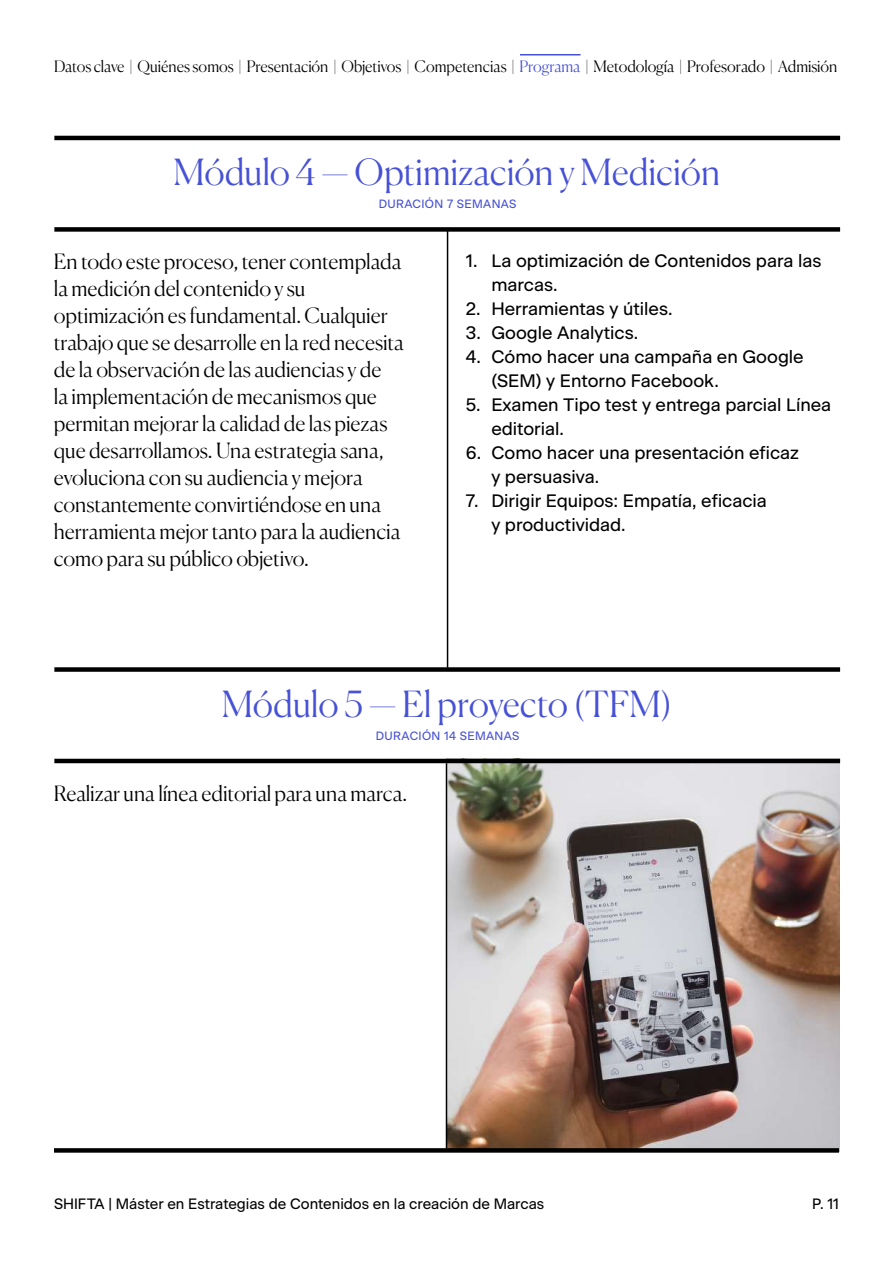
<style>
.page{position:relative;width:893px;height:1263px;background:#fff}
.page>*{position:absolute;margin:0;border:0;box-sizing:border-box;transform-origin:0 0}
.t1{font:300 36px "Canela";letter-spacing:-.005em;color:#4751d5}
.t2{font:300 21px/27px "Canela";letter-spacing:-.005em;color:#000}
.t3{font:18px/24px "Beausite Classic";color:#000}
.t4{font:300 15.75px "Canela";letter-spacing:-.005em;color:#000}
.t5{font:15px "Beausite Classic";color:#000}
.t6{font:12px "Beausite Classic";letter-spacing:.03em;color:#4751d5}
.s1{color:#4751d5}
</style>
<div class="page">
<img style="left:447px;top:763px;width:392px;height:385px">
<hr style="left:520px;top:54px;width:60px;height:2px;background:#4751d5">
<hr style="left:54px;top:136px;width:786px;height:4px;background:#000">
<hr style="left:447px;top:229px;width:1px;height:439px;background:#000">
<div style="left:54px;top:1148px;width:785px;height:5px;background:#000"></div>
<div style="left:54px;top:227px;width:786px;height:5px;background:#000"></div>
<hr style="left:54px;top:759px;width:786px;height:4px;background:#000">
<hr style="left:446px;top:763px;width:1px;height:385px;background:#000">
<div style="left:54px;top:667px;width:786px;height:5px;background:#000"></div>
<p class="t4" style="left:54px;top:53px;width:785px">Datos clave | Quiénes somos | Presentación | Objetivos | Competencias | <span class="s1">Programa</span> | Metodología | Profesorado | Admisión</p>
<h1 class="t1" style="left:173px;top:144px;width:548px">Módulo 4 — Optimización y Medición</h1>
<p class="t6" style="left:379px;top:195px;width:139px">DURACIÓN 7 SEMANAS</p>
<p class="t2" style="left:54px;top:246px;width:352px">En todo este proceso, tener contemplada la medición del contenido y su optimización es fundamental. Cualquier trabajo que se desarrolle en la red necesita de la observación de las audiencias y de<br>la implementación de mecanismos que permitan mejorar la calidad de las piezas que desarrollamos. Una estrategia sana, evoluciona con su audiencia y mejora constantemente convirtiéndose en una herramienta mejor tanto para la audiencia como para su público objetivo.</p>
<p class="t3" style="left:491px;top:247px;width:332px;text-indent:-26px">1. La optimización de Contenidos para las marcas.</p>
<p class="t3" style="left:466px;top:295px;width:208px">2. Herramientas y útiles.</p>
<p class="t3" style="left:466px;top:319px;width:174px">3. Google Analytics.</p>
<p class="t3" style="left:491px;top:343px;width:314px;text-indent:-26px">4. Cómo hacer una campaña en Google (SEM) y Entorno Facebook.</p>
<p class="t3" style="left:491px;top:391px;width:341px;text-indent:-26px">5. Examen Tipo test y entrega parcial Línea editorial.</p>
<p class="t3" style="left:491px;top:439px;width:309px;text-indent:-26px">6. Como hacer una presentación eficaz y persuasiva.</p>
<p class="t3" style="left:491px;top:487px;width:277px;text-indent:-26px">7. Dirigir Equipos: Empatía, eficacia y productividad.</p>
<h1 class="t1" style="left:222px;top:675px;width:452px">Módulo 5 — El proyecto (TFM)</h1>
<p class="t6" style="left:376px;top:726px;width:145px">DURACIÓN 14 SEMANAS</p>
<p class="t2" style="left:54px;top:778px;width:355px">Realizar una línea editorial para una marca.</p>
<p class="t5" style="left:54px;top:1193px;width:492px">SHIFTA | Máster en Estrategias de Contenidos en la creación de Marcas</p>
<p class="t5" style="left:812px;top:1193px;width:28px">P. 11</p>
</div>
